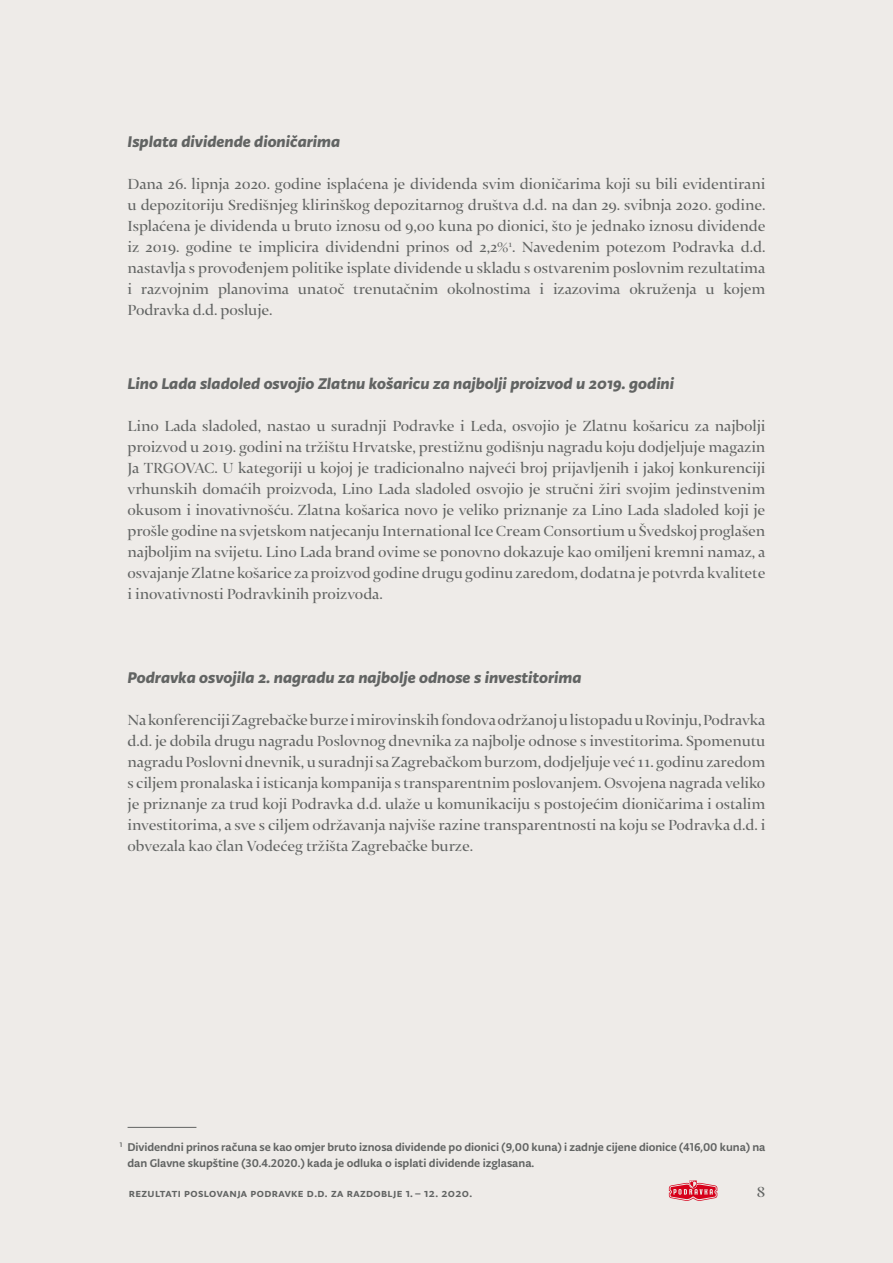
<style>
.page{position:relative;width:893px;height:1263px;background:#eeebe8}
.page>*{position:absolute;margin:0;border:0;box-sizing:border-box;transform-origin:0 0}
.t1{font:16.5px/21px "Thema";letter-spacing:-.005em;color:#626463;text-align:justify}
.t2{font:16.5px "Typonine Sans Bld Ita";color:#626463}
.t3{font:500 12px/15.8px "Typonine Sans";letter-spacing:-.005em;color:#626463}
.t4{font:500 12px "Typonine Sans";letter-spacing:.03em;color:#626463}
</style>
<div class="page">
<svg style="left:669px;top:1180px;width:48px;height:21px"></svg>
<hr style="left:128px;top:1127px;width:68px;height:1px;background:#626463">
<p class="t2" style="left:128px;top:132px;width:214px">Isplata dividende dioničarima</p>
<p class="t1" style="left:128px;top:175px;width:639px">Dana 26. lipnja 2020. godine isplaćena je dividenda svim dioničarima koji su bili evidentirani u depozitoriju Središnjeg klirinškog depozitarnog društva d.d. na dan 29. svibnja 2020. godine.<br>Isplaćena je dividenda u bruto iznosu od 9,00 kuna po dionici, što je jednako iznosu dividende iz 2019. godine te implicira dividendni prinos od 2,2%<sup>1</sup>. Navedenim potezom Podravka d.d. nastavlja s provođenjem politike isplate dividende u skladu s ostvarenim poslovnim rezultatima i razvojnim planovima unatoč trenutačnim okolnostima i izazovima okruženja u kojem Podravka d.d. posluje.</p>
<p class="t2" style="left:128px;top:373px;width:548px">Lino Lada sladoled osvojio Zlatnu košaricu za najbolji proizvod u 2019. godini</p>
<p class="t1" style="left:128px;top:416px;width:639px">Lino Lada sladoled, nastao u suradnji Podravke i Leda, osvojio je Zlatnu košaricu za najbolji proizvod u 2019. godini na tržištu Hrvatske, prestižnu godišnju nagradu koju dodjeljuje magazin Ja TRGOVAC. U kategoriji u kojoj je tradicionalno najveći broj prijavljenih i jakoj konkurenciji vrhunskih domaćih proizvoda, Lino Lada sladoled osvojio je stručni žiri svojim jedinstvenim okusom i inovativnošću. Zlatna košarica novo je veliko priznanje za Lino Lada sladoled koji je prošle godine na svjetskom natjecanju International Ice Cream Consortium u Švedskoj proglašen najboljim na svijetu. Lino Lada brand ovime se ponovno dokazuje kao omiljeni kremni namaz, a osvajanje Zlatne košarice za proizvod godine drugu godinu zaredom, dodatna je potvrda kvalitete i inovativnosti Podravkinih proizvoda.</p>
<p class="t2" style="left:128px;top:667px;width:456px">Podravka osvojila 2. nagradu za najbolje odnose s investitorima</p>
<p class="t1" style="left:128px;top:710px;width:639px">Na konferenciji Zagrebačke burze i mirovinskih fondova održanoj u listopadu u Rovinju, Podravka d.d. je dobila drugu nagradu Poslovnog dnevnika za najbolje odnose s investitorima. Spomenutu nagradu Poslovni dnevnik, u suradnji sa Zagrebačkom burzom, dodjeljuje već 11. godinu zaredom s ciljem pronalaska i isticanja kompanija s transparentnim poslovanjem. Osvojena nagrada veliko je priznanje za trud koji Podravka d.d. ulaže u komunikaciju s postojećim dioničarima i ostalim investitorima, a sve s ciljem održavanja najviše razine transparentnosti na koju se Podravka d.d. i obvezala kao član Vodećeg tržišta Zagrebačke burze.</p>
<p class="t3" style="left:127px;top:1139px;width:640px;text-indent:-8px"><sup>1</sup> Dividendni prinos računa se kao omjer bruto iznosa dividende po dionici (9,00 kuna) i zadnje cijene dionice (416,00 kuna) na dan Glavne skupštine (30.4.2020.) kada je odluka o isplati dividende izglasana.</p>
<p class="t4" style="left:129px;top:1186px;width:345px">rezultati poslovanja podravke d.d. za razdoblje 1.– 12. 2020.</p>
<p class="t1" style="left:757px;top:1183px;width:10px">8</p>
</div>
